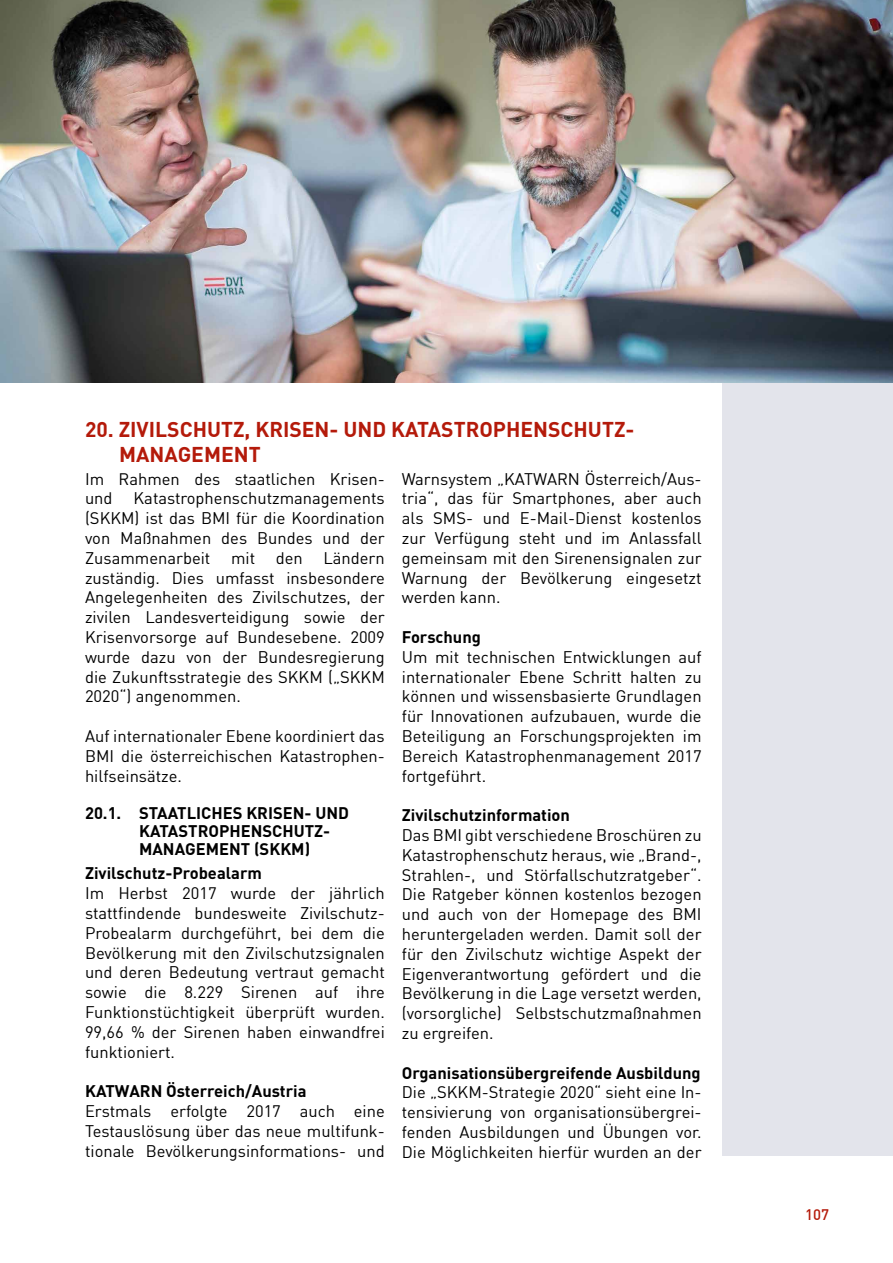
<style>
.page{position:relative;width:893px;height:1263px;background:#fff}
.page>*{position:absolute;margin:0;border:0;box-sizing:border-box;transform-origin:0 0}
.t1{font:700 21px/25.2px "DIN";color:#b41a0a}
.t2{font:16.5px/19.8px "DIN";color:#000;text-align:justify}
.t3{font:700 16.5px/18px "DIN";color:#000}
.t4{font:500 15px "DIN";color:#b41a0a}
</style>
<div class="page">
<div style="left:723px;top:109px;width:170px;height:1046px;background:#e3e4eb"></div>
<img style="left:0;top:0;width:893px;height:383px">
<p class="t1" style="left:119px;top:416px;width:517px;text-indent:-34px">20. ZIVILSCHUTZ, KRISEN- UND KATASTROPHENSCHUTZ-<br>MANAGEMENT</p>
<p class="t2" style="left:85px;top:468px;width:301px">Im Rahmen des staatlichen Krisen&shy;und</p>
<p class="t2" style="left:85px;top:488px;width:301px;text-indent:49px">Katastrophenschutzmanagements (SKKM) ist das BMI für die Koordination von Maßnahmen des Bundes und der Zusammenarbeit mit</p>
<p class="t2" style="left:85px;top:548px;width:301px;text-indent:191px">den Ländern zuständig. Dies umfasst insbesondere Angelegenheiten des Zivilschutzes, der zivilen Landesverteidigung sowie der Krisenvorsorge auf Bundesebene. 2009 wurde dazu von der Bundesregierung die Zukunftsstrategie des SKKM („SKKM 2020“) angenommen.</p>
<p class="t2" style="left:85px;top:726px;width:301px">Auf internationaler Ebene koordiniert das BMI die österreichischen Katastrophen&shy;hilfseinsätze.</p>
<p class="t3" style="left:139px;top:804px;width:212px;text-indent:-54px">20.1. STAATLICHES KRISEN- UND<br>KATASTROPHENSCHUTZ-<br>MANAGEMENT (SKKM)</p>
<p class="t3" style="left:85px;top:864px;width:178px">Zivilschutz-Probealarm</p>
<p class="t2" style="left:85px;top:883px;width:301px">Im Herbst 2017 wurde der jährlich stattfindende bundesweite Zivilschutz-Probealarm durchgeführt, bei dem die Bevölkerung mit den Zivilschutzsignalen und deren Bedeutung vertraut gemacht sowie die 8.229 Sirenen auf ihre Funktionstüchtigkeit überprüft wurden.<br>99,66 % der Sirenen haben einwandfrei funktioniert.</p>
<p class="t3" style="left:85px;top:1081px;width:223px">KATWARN Österreich/Austria</p>
<p class="t2" style="left:85px;top:1101px;width:301px">Erstmals erfolgte 2017 auch eine Testauslösung über das neue multifunk&shy;tionale Bevölkerungsinformations- und</p>
<p class="t2" style="left:402px;top:468px;width:301px">Warnsystem „KATWARN Österreich/Aus&shy;tria“, das für Smartphones, aber auch als SMS- und E-Mail-Dienst kostenlos zur Verfügung steht und im Anlassfall gemeinsam mit den Sirenensignalen zur Warnung der Bevölkerung eingesetzt werden kann.</p>
<p class="t3" style="left:402px;top:627px;width:81px">Forschung</p>
<p class="t2" style="left:402px;top:647px;width:301px">Um mit technischen Entwicklungen auf internationaler Ebene Schritt halten zu können und wissensbasierte Grundlagen für Innovationen aufzubauen, wurde die Beteiligung an Forschungsprojekten im Bereich Katastrophenmanagement 2017 fortgeführt.</p>
<p class="t3" style="left:402px;top:805px;width:170px">Zivilschutzinformation</p>
<p class="t2" style="left:402px;top:825px;width:301px">Das BMI gibt verschiedene Broschüren zu Katastrophenschutz heraus, wie „Brand-, Strahlen-, und Störfallschutzratgeber“.<br>Die Ratgeber können kostenlos bezogen und auch von der Homepage des BMI heruntergeladen werden. Damit soll der für den Zivilschutz wichtige Aspekt der Eigenverantwortung gefördert und die Bevölkerung in die Lage versetzt werden, (vorsorgliche) Selbstschutzmaßnahmen zu ergreifen.</p>
<p class="t3" style="left:402px;top:1063px;width:300px">Organisationsübergreifende Ausbildung</p>
<p class="t2" style="left:402px;top:1082px;width:301px">Die „SKKM-Strategie 2020“ sieht eine In&shy;tensivierung von organisationsübergrei&shy;fenden Ausbildungen und Übungen vor.<br>Die Möglichkeiten hierfür wurden an der</p>
<p class="t4" style="left:805px;top:1205px;width:25px">107</p>
</div>
